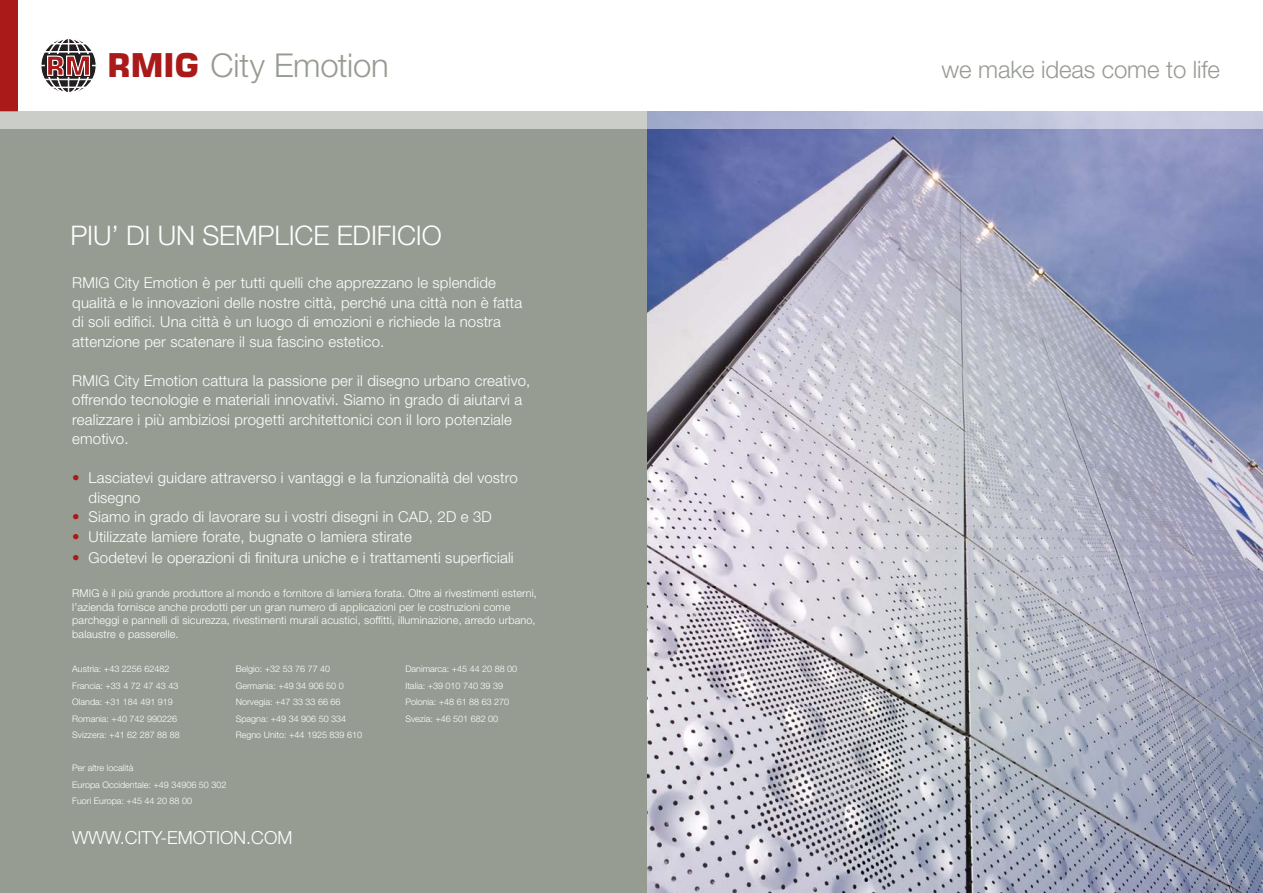
<style>
.page{position:relative;width:1263px;height:893px;background:#fff}
.page>*{position:absolute;margin:0;border:0;box-sizing:border-box;transform-origin:0 0}
.t1{font:300 32.85px "Helvetica Neue";letter-spacing:-.005em;color:#979c93}
.t2{font:300 27px "Helvetica Neue LT Std";letter-spacing:-.005em;color:#fff}
.t3{font:300 24px "Helvetica Neue LT Std";letter-spacing:-.005em;color:#979c93}
.t4{font:300 18px "Helvetica Neue LT Std";color:#fff}
.t5{font:300 15px/19.5px "Helvetica Neue LT Std";letter-spacing:.01em;color:#fff}
.t6{font:300 10.8px/13.5px "Helvetica Neue LT Std";letter-spacing:.01em;color:#fff}
.t7{font:300 9px/16.5px "Helvetica Neue LT Std";color:#fff}
.s1{font-family:"Square 721 BT";font-weight:700;color:#a91a19}
.s2{color:#a91a19}
</style>
<div class="page">
<hr style="left:1262px;top:0;width:1px;height:112px;background:#a91a19">
<img style="left:646px;top:129px;width:617px;height:764px">
<div style="left:0;top:112px;width:646px;height:781px;background:#979c93"></div>
<svg style="left:41px;top:39px;width:55px;height:54px"></svg>
<div style="left:0;top:0;width:17px;height:112px;background:#a91a19"></div>
<svg style="left:0;top:112px;width:1263px;height:17px;background:#c2c6d0"></svg>
<h1 class="t1" style="left:107px;top:46px;width:283px"><span class="s1">RMIG</span> City Emotion</h1>
<h3 class="t3" style="left:941px;top:55px;width:280px">we make ideas come to life</h3>
<h2 class="t2" style="left:70px;top:219px;width:373px">PIU’ DI UN SEMPLICE EDIFICIO</h2>
<p class="t5" style="left:72px;top:273px;width:451px">RMIG City Emotion è per tutti quelli che apprezzano le splendide qualità e le innovazioni delle nostre città, perché una città non è fatta di soli edifici. Una città è un luogo di emozioni e richiede la nostra attenzione per scatenare il sua fascino estetico.</p>
<p class="t5" style="left:72px;top:370px;width:460px">RMIG City Emotion cattura la passione per il disegno urbano creativo, offrendo tecnologie e materiali innovativi. Siamo in grado di aiutarvi a realizzare i più ambiziosi progetti architettonici con il loro potenziale emotivo.</p>
<p class="t5" style="left:89px;top:468px;width:431px;text-indent:-16px"><span class="s2">•</span> Lasciatevi guidare attraverso i vantaggi e la funzionalità del vostro disegno</p>
<p class="t5" style="left:72px;top:507px;width:421px"><span class="s2">•</span> Siamo in grado di lavorare su i vostri disegni in CAD, 2D e 3D</p>
<p class="t5" style="left:72px;top:526px;width:341px"><span class="s2">•</span> Utilizzate lamiere forate, bugnate o lamiera stirate</p>
<p class="t5" style="left:72px;top:547px;width:443px"><span class="s2">•</span> Godetevi le operazioni di finitura uniche e i trattamenti superficiali</p>
<p class="t6" style="left:72px;top:586px;width:466px">RMIG è il più grande produttore al mondo e fornitore di lamiera forata. Oltre ai rivestimenti esterni, l’azienda fornisce anche prodotti per un gran numero di applicazioni per le costruzioni come parcheggi e pannelli di sicurezza, rivestimenti murali acustici, soffitti, illuminazione, arredo urbano, balaustre e passerelle.</p>
<p class="t7" style="left:72px;top:661px;width:99px">Austria: +43 2256 62482</p>
<p class="t7" style="left:236px;top:661px;width:96px">Belgio: +32 53 76 77 40</p>
<p class="t7" style="left:405px;top:661px;width:113px">Danimarca: +45 44 20 88 00</p>
<p class="t7" style="left:72px;top:677px;width:108px">Francia: +33 4 72 47 43 43</p>
<p class="t7" style="left:236px;top:677px;width:109px">Germania: +49 34 906 50 0</p>
<p class="t7" style="left:405px;top:677px;width:99px">Italia: +39 010 740 39 39</p>
<p class="t7" style="left:72px;top:694px;width:102px">Olanda: +31 184 491 919</p>
<p class="t7" style="left:236px;top:694px;width:106px">Norvegia: +47 33 33 66 66</p>
<p class="t7" style="left:405px;top:694px;width:105px">Polonia: +48 61 88 63 270</p>
<p class="t7" style="left:72px;top:710px;width:106px">Romania: +40 742 990226</p>
<p class="t7" style="left:236px;top:710px;width:112px">Spagna: +49 34 906 50 334</p>
<p class="t7" style="left:405px;top:710px;width:94px">Svezia: +46 501 682 00</p>
<p class="t7" style="left:72px;top:727px;width:109px">Svizzera: +41 62 287 88 88</p>
<p class="t7" style="left:236px;top:727px;width:128px">Regno Unito: +44 1925 839 610</p>
<p class="t7" style="left:72px;top:760px;width:156px">Per altre località<br>Europa Occidentale: +49 34906 50 302<br>Fuori Europa: +45 44 20 88 00</p>
<p class="t4" style="left:72px;top:827px;width:222px">WWW.CITY-EMOTION.COM</p>
</div>
